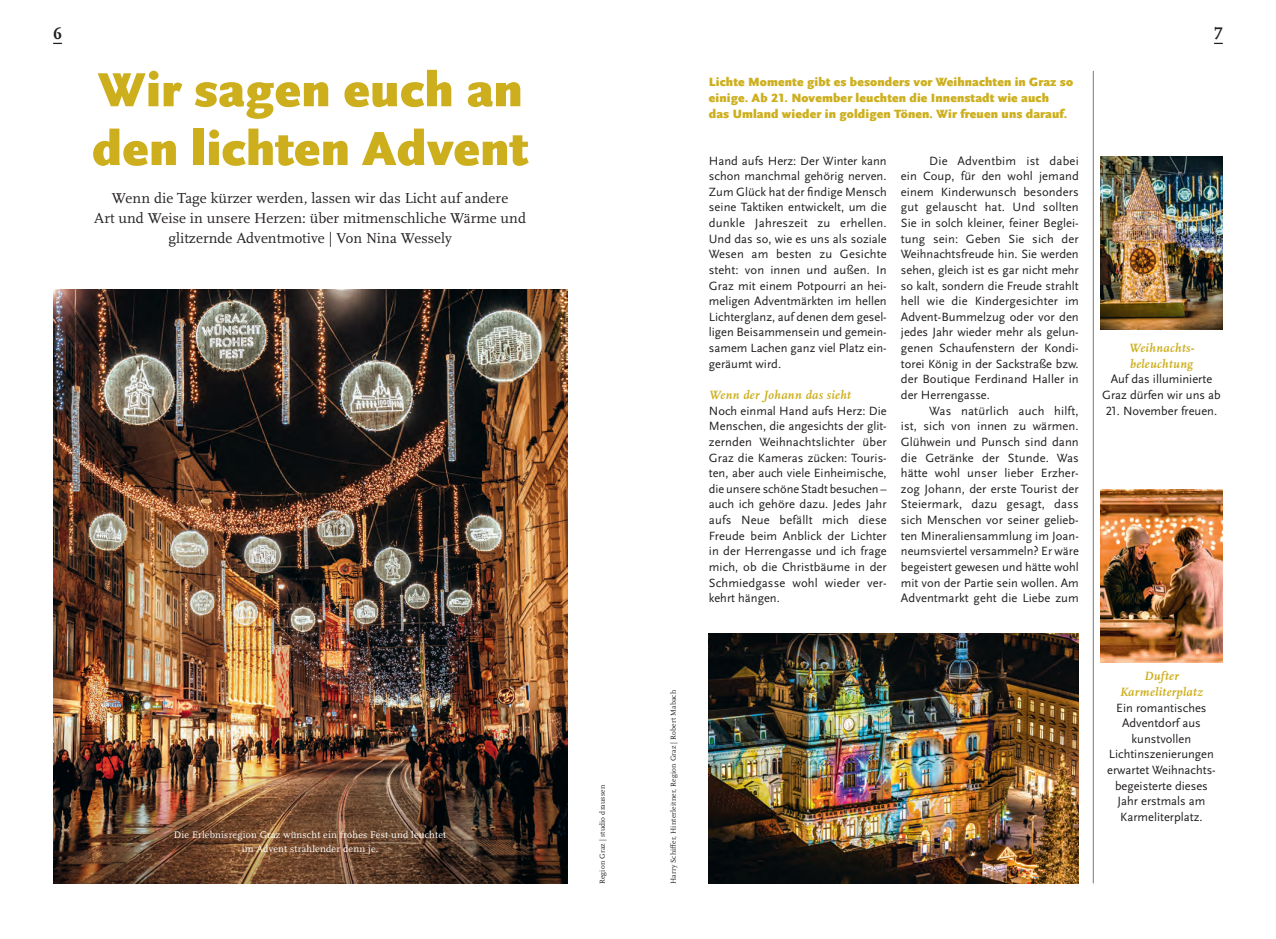
<style>
.page{position:relative;width:1276px;height:939px;background:#fff}
.page>*{position:absolute;margin:0;border:0;box-sizing:border-box;transform-origin:0 0}
.H1_zentriert{font:900 50px/58.8px "Scala Sans Pro";letter-spacing:.005em;color:#cdaf1e}
.t1{font:700 17.5px "Scala Pro";color:#231f20}
.Subhead___Autorenname_zentriert{font:15px/20px "Scala Pro";letter-spacing:.005em;color:#231f20;text-align:center}
.Copy___Einzug_Blocksatz{font:12.5px/15.6px "Scala Sans Pro";letter-spacing:.005em;color:#231f20;text-align:justify}
.Copy___Blocksatz{font:12.5px/15.6px "Scala Sans Pro";color:#231f20;text-align:justify}
.Copy___Flattersatz{font:12.5px/15.6px "Scala Sans Pro";color:#231f20;text-align:center}
.Intro_10_pt{font:900 12.5px/15.6px "Scala Sans Pro";letter-spacing:.01em;color:#cdaf1e}
.Zwischentitel{font:italic 700 12.5px/15.6px "Scala Pro";letter-spacing:.03em;color:#cdaf1e}
.Fotocredit_Weiß{font:10px/13.8px "Scala Pro";letter-spacing:.02em;color:#fff;text-align:center}
.Fotocredit_Schwarz{font:7.5px "Scala Pro";letter-spacing:.02em;color:#231f20}
</style>
<div class="page">
<img style="left:1100px;top:156px;width:122px;height:173px">
<img style="left:53px;top:290px;width:514px;height:462px">
<img style="left:53px;top:752px;width:514px;height:131px">
<img style="left:709px;top:633px;width:369px;height:250px">
<hr style="left:1093px;top:71px;width:1px;height:812px;background:#76787b">
<img style="left:1100px;top:489px;width:122px;height:174px">
<h2 class="t1" style="left:53px;top:24px;width:10px">6</h2>
<h2 class="t1" style="left:1214px;top:24px;width:10px">7</h2>
<p class="H1_zentriert" style="left:92px;top:61px;width:437px">Wir sagen euch an den lichten Advent</p>
<p class="Subhead___Autorenname_zentriert" style="left:94px;top:188px;width:433px">Wenn die Tage kürzer werden, lassen wir das Licht auf andere<br>Art und Weise in unsere Herzen: über mitmenschliche Wärme und glitzernde Adventmotive | Von Nina Wessely</p>
<p class="Fotocredit_Weiß" style="left:174px;top:828px;width:274px">Die Erlebnisregion Graz wünscht ein frohes Fest und leuchtet im Advent strahlender denn je.</p>
<p class="Fotocredit_Schwarz" style="left:598px;top:884px;width:101px;rotate:-90deg">Region Graz | studio draussen</p>
<p class="Fotocredit_Schwarz" style="left:669px;top:884px;width:196px;rotate:-90deg">Harry Schiffer, Hinterleitner, Region Graz | Robert Mabach</p>
<p class="Intro_10_pt" style="left:709px;top:75px;width:366px">Lichte Momente gibt es besonders vor Weihnachten in Graz so einige. Ab 21. November leuchten die Innenstadt wie auch<br>das Umland wieder in goldigen Tönen. Wir freuen uns darauf.</p>
<p class="Copy___Blocksatz" style="left:709px;top:153px;width:179px">Hand aufs Herz: Der Winter kann schon manchmal gehörig nerven.<br>Zum Glück hat der findige Mensch seine Taktiken entwickelt, um die dunkle Jahreszeit zu erhellen.<br>Und das so, wie es uns als soziale Wesen am besten zu Gesichte steht: von innen und außen. In Graz mit einem Potpourri an hei&shy;meligen Adventmärkten im hellen Lichterglanz, auf denen dem gesel&shy;ligen Beisammensein und gemein&shy;samem Lachen ganz viel Platz ein&shy;geräumt wird.</p>
<p class="Zwischentitel" style="left:709px;top:387px;width:143px">Wenn der Johann das sieht</p>
<p class="Copy___Blocksatz" style="left:709px;top:403px;width:179px">Noch einmal Hand aufs Herz: Die Menschen, die angesichts der glit&shy;zernden Weihnachtslichter über Graz die Kameras zücken: Touris&shy;ten, aber auch viele Einheimische, die unsere schöne Stadt besuchen – auch ich gehöre dazu. Jedes Jahr aufs Neue befällt mich diese Freude beim Anblick der Lichter in der Herrengasse und ich frage mich, ob die Christbäume in der Schmiedgasse wohl wieder ver&shy;kehrt hängen.</p>
<p class="Copy___Einzug_Blocksatz" style="left:901px;top:153px;width:179px;text-indent:28px">Die Adventbim ist dabei ein Coup, für den wohl jemand einem Kinderwunsch besonders gut gelauscht hat. Und sollten Sie in solch kleiner, feiner Beglei&shy;tung sein: Geben Sie sich der Weihnachtsfreude hin. Sie werden sehen, gleich ist es gar nicht mehr so kalt, sondern die Freude strahlt hell wie die Kindergesichter im Advent-Bummelzug oder vor den jedes Jahr wieder mehr als gelun&shy;genen Schaufenstern der Kondi&shy;torei König in der Sackstraße bzw. der Boutique Ferdinand Haller in der Herrengasse.</p>
<p class="Copy___Einzug_Blocksatz" style="left:901px;top:403px;width:179px;text-indent:28px">Was natürlich auch hilft, ist, sich von innen zu wärmen.<br>Glühwein und Punsch sind dann die Getränke der Stunde. Was hätte wohl unser lieber Erzher&shy;zog Johann, der erste Tourist der Steiermark, dazu gesagt, dass sich Menschen vor seiner gelieb&shy;ten Mineraliensammlung im Joan&shy;neumsviertel versammeln? Er wäre begeistert gewesen und hätte wohl mit von der Partie sein wollen. Am Adventmarkt geht die Liebe zum</p>
<p class="Zwischentitel" style="left:1128px;top:340px;width:67px">Weihnachts&shy;beleuchtung</p>
<p class="Copy___Flattersatz" style="left:1102px;top:372px;width:120px">Auf das illuminierte<br>Graz dürfen wir uns ab</p>
<p class="Copy___Flattersatz" style="left:1105px;top:403px;width:113px">21. November freuen.</p>
<p class="Zwischentitel" style="left:1119px;top:668px;width:85px;text-align:center">Dufter<br>Karmeliterplatz</p>
<p class="Copy___Flattersatz" style="left:1107px;top:700px;width:110px">Ein romantisches<br>Adventdorf aus kunstvollen<br>Lichtinszenierungen erwartet Weihnachts&shy;begeisterte dieses<br>Jahr erstmals am<br>Karmeliterplatz.</p>
</div>
